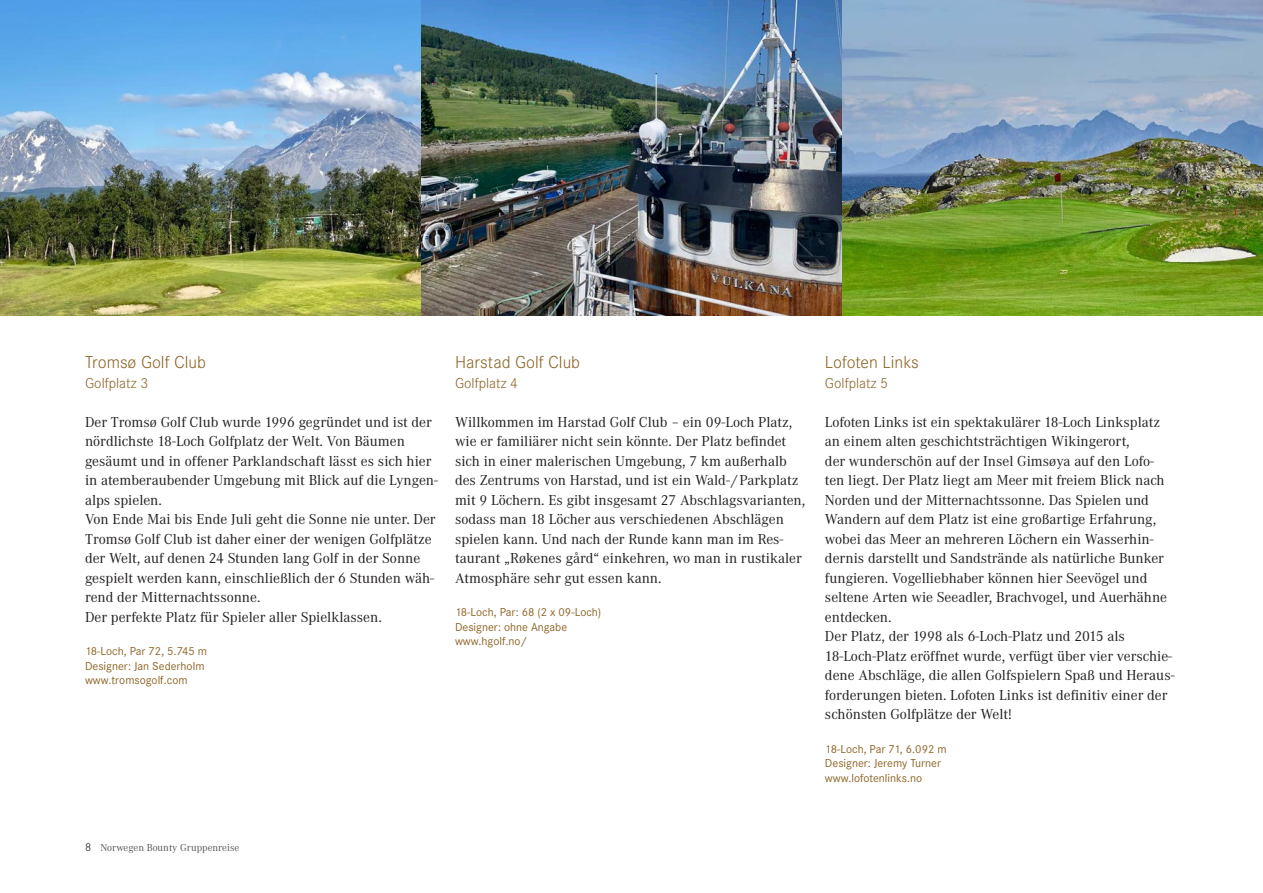
<style>
.page{position:relative;width:1263px;height:893px;background:#fff}
.page>*{position:absolute;margin:0;border:0;box-sizing:border-box;transform-origin:0 0}
.t1{font:300 18px "Corporate S";color:#8c6426}
.t2{font:15px/19.5px "Corporate A";color:#231f20}
.t3{font:300 15px "Corporate S";color:#8c6426}
.t4{font:12px/14.4px "Corporate S";color:#8c6426}
.t5{font:10.5px "Corporate A";color:#57585a}
.s1{font-family:"Corporate S";font-weight:300;font-size:12px;color:#231f20}
</style>
<div class="page">
<img style="left:0;top:0;width:1263px;height:316px">
<p class="t1" style="left:85px;top:352px;width:123px">Tromsø Golf Club</p>
<p class="t3" style="left:85px;top:374px;width:65px">Golfplatz 3</p>
<p class="t2" style="left:85px;top:412px;width:354px">Der Tromsø Golf Club wurde 1996 gegründet und ist der nördlichste 18-Loch Golfplatz der Welt. Von Bäumen gesäumt und in offener Parklandschaft lässt es sich hier in atemberaubender Umgebung mit Blick auf die Lyngen&shy;alps spielen.<br>Von Ende Mai bis Ende Juli geht die Sonne nie unter. Der Tromsø Golf Club ist daher einer der wenigen Golfplätze der Welt, auf denen 24 Stunden lang Golf in der Sonne gespielt werden kann, einschließlich der 6 Stunden wäh&shy;rend der Mitternachtssonne.<br>Der perfekte Platz für Spieler aller Spielklassen.</p>
<p class="t4" style="left:85px;top:644px;width:123px">18-Loch, Par 72, 5.745 m<br>Designer: Jan Sederholm www.tromsogolf.com</p>
<p class="t1" style="left:455px;top:352px;width:127px">Harstad Golf Club</p>
<p class="t3" style="left:455px;top:374px;width:65px">Golfplatz 4</p>
<p class="t2" style="left:455px;top:412px;width:352px">Willkommen im Harstad Golf Club – ein 09-Loch Platz, wie er familiärer nicht sein könnte. Der Platz befindet sich in einer malerischen Umgebung, 7 km außerhalb des Zentrums von Harstad, und ist ein Wald- / Parkplatz mit 9 Löchern. Es gibt insgesamt 27 Abschlagsvarianten, sodass man 18 Löcher aus verschiedenen Abschlägen spielen kann. Und nach der Runde kann man im Res&shy;taurant „Røkenes gård“ einkehren, wo man in rustikaler Atmosphäre sehr gut essen kann.</p>
<p class="t4" style="left:455px;top:605px;width:148px">18-Loch, Par: 68 (2 x 09-Loch)<br>Designer: ohne Angabe www.hgolf.no/</p>
<p class="t1" style="left:825px;top:352px;width:95px">Lofoten Links</p>
<p class="t3" style="left:825px;top:374px;width:65px">Golfplatz 5</p>
<p class="t2" style="left:825px;top:412px;width:351px">Lofoten Links ist ein spektakulärer 18-Loch Linksplatz an einem alten geschichtsträchtigen Wikingerort,<br>der wunderschön auf der Insel Gimsøya auf den Lofo&shy;ten liegt. Der Platz liegt am Meer mit freiem Blick nach Norden und der Mitternachtssonne. Das Spielen und Wandern auf dem Platz ist eine großartige Erfahrung, wobei das Meer an mehreren Löchern ein Wasserhin&shy;dernis darstellt und Sandstrände als natürliche Bunker fungieren. Vogelliebhaber können hier Seevögel und seltene Arten wie Seeadler, Brachvogel, und Auerhähne entdecken.<br>Der Platz, der 1998 als 6-Loch-Platz und 2015 als 18-Loch-Platz eröffnet wurde, verfügt über vier verschie&shy;dene Abschläge, die allen Golfspielern Spaß und Heraus&shy;forderungen bieten. Lofoten Links ist definitiv einer der schönsten Golfplätze der Welt!</p>
<p class="t4" style="left:825px;top:742px;width:123px">18-Loch, Par 71, 6.092 m<br>Designer: Jeremy Turner www.lofotenlinks.no</p>
<p class="t5" style="left:85px;top:842px;width:156px"><span class="s1">8</span> Norwegen Bounty Gruppenreise</p>
</div>
